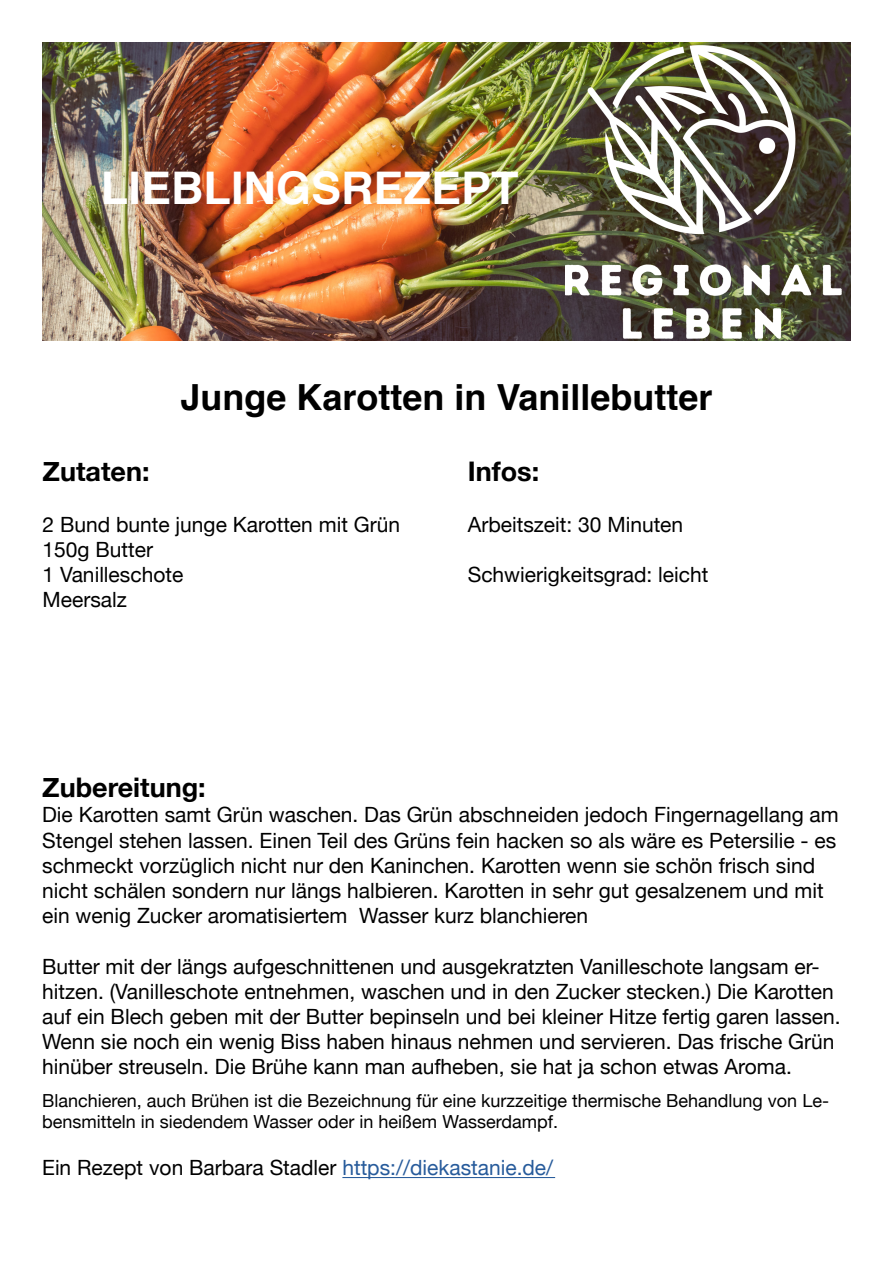
<style>
.page{position:relative;width:893px;height:1263px;background:#fff}
.page>*{position:absolute;margin:0;border:0;box-sizing:border-box;transform-origin:0 0}
.t1{font:700 45px "Helvetica";color:#fff}
.t2{font:700 36px "Helvetica";color:#000}
.t3{font:700 27px "Helvetica Neue";color:#000}
.t4{font:21px/25.2px "Helvetica Neue";color:#000}
.t5{font:18px/21.6px "Helvetica Neue";color:#000}
.s1{color:#275b9b}
</style>
<div class="page">
<hr style="left:342px;top:1177px;width:213px;height:1px;background:#275b9b">
<img style="left:43px;top:43px;width:807px;height:297px">
<img style="left:566px;top:46px;width:276px;height:292px">
<h1 class="t1" style="left:101px;top:152px;width:419px">LIEBLINGSREZEPT</h1>
<h2 class="t2" style="left:180px;top:368px;width:534px">Junge Karotten in Vanillebutter</h2>
<p class="t3" style="left:43px;top:450px;width:109px">Zutaten:</p>
<p class="t4" style="left:43px;top:513px;width:359px">2 Bund bunte junge Karotten mit Grün<br>150g Butter<br>1 Vanilleschote<br>Meersalz</p>
<p class="t3" style="left:468px;top:450px;width:73px">Infos:</p>
<p class="t4" style="left:468px;top:513px;width:217px">Arbeitszeit: 30 Minuten</p>
<p class="t4" style="left:468px;top:563px;width:242px">Schwierigkeitsgrad: leicht</p>
<p class="t3" style="left:42px;top:766px;width:165px">Zubereitung:</p>
<p class="t4" style="left:42px;top:803px;width:798px">Die Karotten samt Grün waschen. Das Grün abschneiden jedoch Fingernagellang am Stengel stehen lassen. Einen Teil des Grüns fein hacken so als wäre es Petersilie - es schmeckt vorzüglich nicht nur den Kaninchen. Karotten wenn sie schön frisch sind nicht schälen sondern nur längs halbieren. Karotten in sehr gut gesalzenem und mit ein wenig Zucker aromatisiertem Wasser kurz blanchieren</p>
<p class="t4" style="left:42px;top:955px;width:800px">Butter mit der längs aufgeschnittenen und ausgekratzten Vanilleschote langsam er&shy;hitzen. (Vanilleschote entnehmen, waschen und in den Zucker stecken.) Die Karotten auf ein Blech geben mit der Butter bepinseln und bei kleiner Hitze fertig garen lassen.<br>Wenn sie noch ein wenig Biss haben hinaus nehmen und servieren. Das frische Grün hinüber streuseln. Die Brühe kann man aufheben, sie hat ja schon etwas Aroma.</p>
<p class="t5" style="left:42px;top:1090px;width:788px">Blanchieren, auch Brühen ist die Bezeichnung für eine kurzzeitige thermische Behandlung von Le&shy;bensmitteln in siedendem Wasser oder in heißem Wasserdampf.</p>
<p class="t4" style="left:42px;top:1156px;width:513px">Ein Rezept von Barbara Stadler <span class="s1">https://diekastanie.de/</span></p>
</div>
